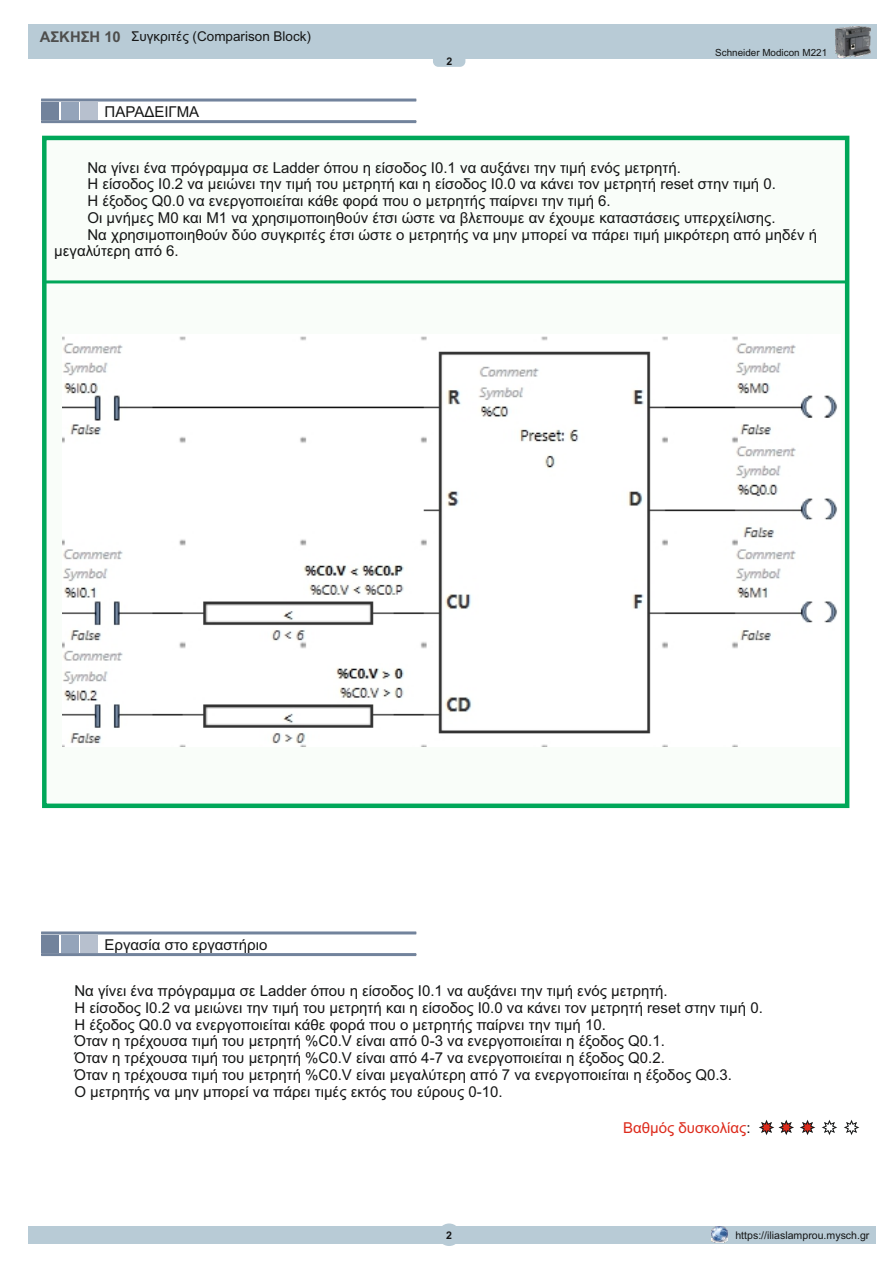
<style>
.page{position:relative;width:893px;height:1263px;background:#fff}
.page>*{position:absolute;margin:0;border:0;box-sizing:border-box;transform-origin:0 0}
.t1{font:15px/16.8px "Arial";color:#151616}
.t2{font:15px "Arial";color:#dd2b1c}
.t3{font:13.5px "Arial";color:#151616}
.t4{font:10.65px "Arial";color:#151616}
.t5{font:700 10.65px "Arial";color:#151616}
.t6{font:700 10.5px "Arial";color:#151616}
.t7{font:9.9px "Arial";color:#151616}
.s1{font-weight:700;font-size:14.85px;color:#4e4e4d}
.s2{color:#151616}
</style>
<div class="page">
<svg style="left:42px;top:135px;width:808px;height:674px"></svg>
<img style="left:63px;top:334px;width:617px;height:412px">
<img style="left:680px;top:334px;width:160px;height:412px">
<div style="left:438px;top:1223px;width:22px;height:23px;background:#b8cbd6;border-radius:50%"></div>
<div style="left:28px;top:1226px;width:848px;height:17px;background:#b8cbd6"></div>
<img style="left:712px;top:1226px;width:15px;height:17px">
<div style="left:28px;top:24px;width:848px;height:35px;background:#b8cbd6"></div>
<img style="left:836px;top:27px;width:34px;height:30px">
<div style="left:433px;top:50px;width:32px;height:17px;background:#b8cbd6;border-radius:5px"></div>
<hr style="left:41px;top:99px;width:375px;height:3px;background:#72839c">
<hr style="left:41px;top:120px;width:375px;height:3px;background:#72839c">
<div style="left:42px;top:102px;width:17px;height:18px;background:#72839c"></div>
<div style="left:61px;top:102px;width:17px;height:18px;background:#94a4ba"></div>
<div style="left:81px;top:102px;width:17px;height:18px;background:#b7c0ce"></div>
<hr style="left:41px;top:931px;width:375px;height:3px;background:#72839c">
<hr style="left:41px;top:953px;width:375px;height:3px;background:#72839c">
<div style="left:42px;top:935px;width:17px;height:17px;background:#72839c"></div>
<div style="left:61px;top:935px;width:17px;height:17px;background:#94a4ba"></div>
<div style="left:81px;top:935px;width:17px;height:17px;background:#b7c0ce"></div>
<hr style="left:44px;top:280px;width:803px;height:3px;background:#00a759">
<svg style="left:759px;top:1119px;width:101px;height:16px"></svg>
<p class="t3" style="left:40px;top:31px;width:273px"><span class="s1">ΑΣΚΗΣΗ 10</span> Συγκριτές (Comparison Block)</p>
<p class="t1" style="left:105px;top:105px;width:96px">ΠΑΡΑΔΕΙΓΜΑ</p>
<p class="t6" style="left:447px;top:58px;width:7px">2</p>
<p class="t7" style="left:715px;top:49px;width:113px">Schneider Modicon M221</p>
<p class="t1" style="left:87px;top:160px;width:595px">Να γίνει ένα πρόγραμμα σε Ladder όπου η είσοδος Ι0.1 να αυξάνει την τιμή ενός μετρητή.</p>
<p class="t1" style="left:87px;top:177px;width:690px">Η είσοδος Ι0.2 να μειώνει την τιμή του μετρητή και η είσοδος Ι0.0 να κάνει τον μετρητή reset στην τιμή 0.</p>
<p class="t1" style="left:87px;top:194px;width:525px">Η έξοδος Q0.0 να ενεργοποιείται κάθε φορά που ο μετρητής παίρνει την τιμή 6.</p>
<p class="t1" style="left:87px;top:211px;width:690px">Οι μνήμες Μ0 και Μ1 να χρησιμοποιηθούν έτσι ώστε να βλεπουμε αν έχουμε καταστάσεις υπερχείλισης.</p>
<p class="t1" style="left:87px;top:227px;width:731px">Να χρησιμοποιηθούν δύο συγκριτές έτσι ώστε ο μετρητής να μην μπορεί να πάρει τιμή μικρότερη από μηδέν ή</p>
<p class="t1" style="left:54px;top:244px;width:126px">μεγαλύτερη από 6.</p>
<p class="t1" style="left:105px;top:938px;width:164px">Εργασία στο εργαστήριο</p>
<p class="t1" style="left:74px;top:984px;width:690px">Να γίνει ένα πρόγραμμα σε Ladder όπου η είσοδος Ι0.1 να αυξάνει την τιμή ενός μετρητή.<br>Η είσοδος Ι0.2 να μειώνει την τιμή του μετρητή και η είσοδος Ι0.0 να κάνει τον μετρητή reset στην τιμή 0.<br>Η έξοδος Q0.0 να ενεργοποιείται κάθε φορά που ο μετρητής παίρνει την τιμή 10.<br>Όταν η τρέχουσα τιμή του μετρητή %C0.V είναι από 0-3 να ενεργοποιείται η έξοδος Q0.1.<br>Όταν η τρέχουσα τιμή του μετρητή %C0.V είναι από 4-7 να ενεργοποιείται η έξοδος Q0.2.<br>Όταν η τρέχουσα τιμή του μετρητή %C0.V είναι μεγαλύτερη από 7 να ενεργοποιείται η έξοδος Q0.3.<br>Ο μετρητής να μην μπορεί να πάρει τιμές εκτός του εύρους 0-10.</p>
<p class="t2" style="left:623px;top:1122px;width:129px">Βαθμός δυσκολίας<span class="s2">:</span></p>
<p class="t5" style="left:446px;top:1231px;width:7px">2</p>
<p class="t4" style="left:735px;top:1231px;width:136px">https://iliaslamprou.mysch.gr</p>
</div>
